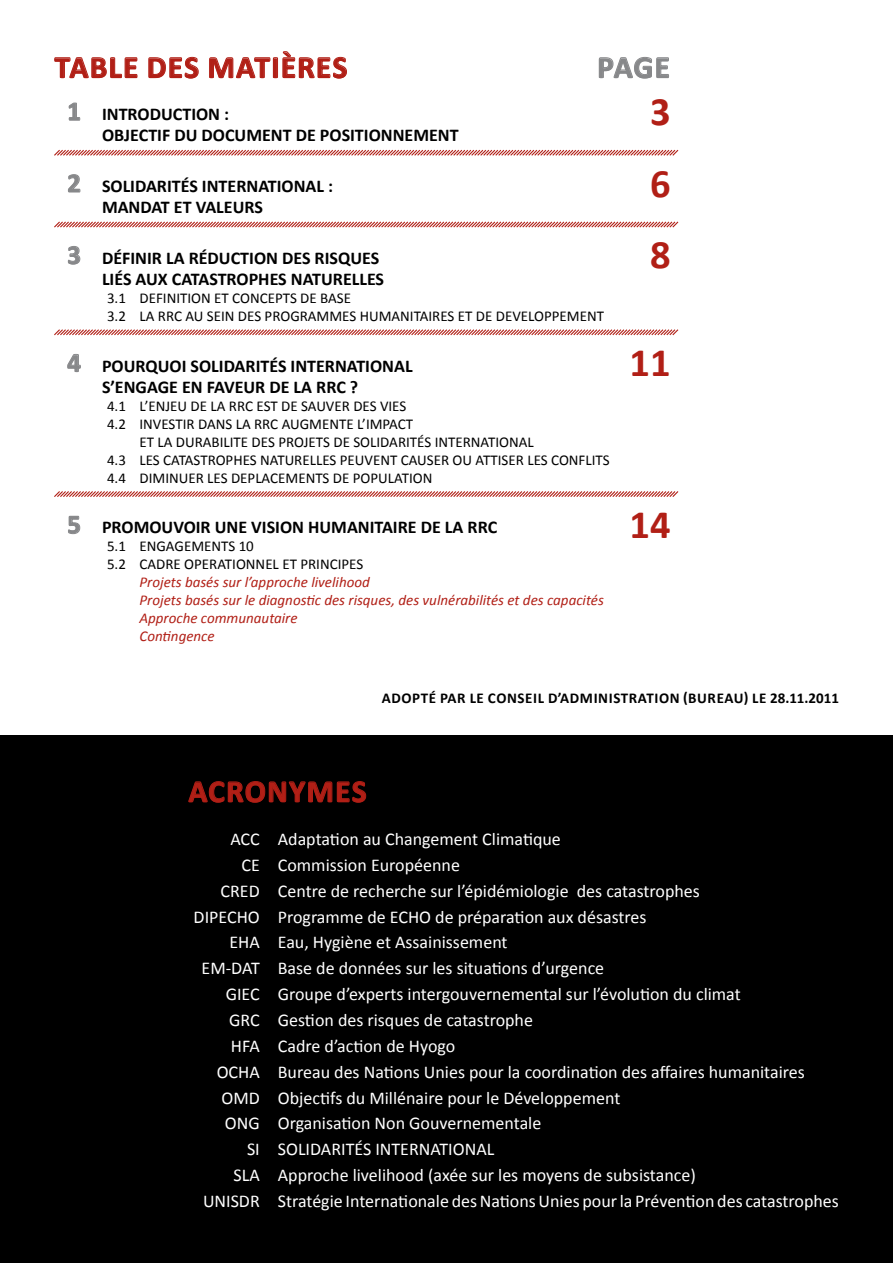
<style>
.page{position:relative;width:893px;height:1263px;background:#fff}
.page>*{position:absolute;margin:0;border:0;box-sizing:border-box;transform-origin:0 0}
.t1{font:700 40.5px "Calibri";color:#b11f16}
.t2{font:700 31.5px "Calibri";letter-spacing:.035em;color:#b11f16}
.t3{font:700 31.5px "Calibri";color:#87888a}
.t4{font:18px "Calibri";color:#fff}
.t5{font:700 18px "Calibri";color:#000}
.t6{font:15px/18px "Calibri";color:#000}
.t7{font:italic 15px/18px "Calibri";color:#b11f16}
.t8{font:700 15px "Calibri";color:#000}
.s1{font-size:27px;color:#87888a}
</style>
<div class="page">
<svg style="left:54px;top:149px;width:625px;height:7px"></svg>
<svg style="left:54px;top:221px;width:625px;height:7px"></svg>
<svg style="left:54px;top:329px;width:625px;height:7px"></svg>
<svg style="left:54px;top:491px;width:625px;height:6px;background:#db9894"></svg>
<svg style="left:54px;top:57px;width:84px;height:22px"></svg>
<svg style="left:148px;top:57px;width:51px;height:22px"></svg>
<svg style="left:209px;top:51px;width:138px;height:28px"></svg>
<svg style="left:598px;top:56px;width:71px;height:23px"></svg>
<svg style="left:69px;top:102px;width:12px;height:19px"></svg>
<svg style="left:68px;top:174px;width:13px;height:19px"></svg>
<svg style="left:68px;top:246px;width:13px;height:19px"></svg>
<svg style="left:67px;top:354px;width:14px;height:18px"></svg>
<svg style="left:68px;top:515px;width:13px;height:19px"></svg>
<div style="left:0;top:736px;width:893px;height:527px;background:#000"></div>
<svg style="left:188px;top:781px;width:178px;height:22px"></svg>
<h2 class="t2" style="left:55px;top:48px;width:110px">TABLE DES</h2>
<h2 class="t2" style="left:207px;top:48px;width:103px">MATIÈRES</h2>
<h2 class="t3" style="left:597px;top:48px;width:74px">PAGE</h2>
<p class="t5" style="left:67px;top:103px;width:27px"><span class="s1">1</span> INT</p>
<p class="t5" style="left:128px;top:103px;width:22px">RODUCTION</p>
<p class="t5" style="left:224px;top:103px;width:6px">:</p>
<h1 class="t1" style="left:650px;top:86px;width:22px">3</h1>
<p class="t5" style="left:102px;top:124px;width:136px">OBJECTIF DU DOCUM</p>
<p class="t5" style="left:262px;top:124px;width:198px">ENT DE POSITIONNEMENT</p>
<p class="t5" style="left:67px;top:175px;width:26px"><span class="s1">2</span> SOLIDA</p>
<p class="t5" style="left:157px;top:175px;width:19px">RITÉS</p>
<p class="t5" style="left:202px;top:175px;width:10px">INTE</p>
<p class="t5" style="left:236px;top:175px;width:21px">RNATIONAL</p>
<p class="t5" style="left:328px;top:175px;width:6px">:</p>
<h1 class="t1" style="left:650px;top:158px;width:22px">6</h1>
<p class="t5" style="left:54px;top:196px;width:22px">M</p>
<p class="t5" style="left:118px;top:196px;width:147px">ANDAT ET VALEURS</p>
<p class="t5" style="left:67px;top:247px;width:313px"><span class="s1">3</span> DÉFINIR LA RÉDUCTION DES RISQUES</p>
<h1 class="t1" style="left:650px;top:230px;width:22px">8</h1>
<p class="t5" style="left:54px;top:268px;width:14px">LIÉS</p>
<p class="t5" style="left:136px;top:268px;width:12px">AUX</p>
<p class="t5" style="left:172px;top:268px;width:10px">CATAST</p>
<p class="t5" style="left:227px;top:268px;width:21px">ROPHES</p>
<p class="t5" style="left:291px;top:268px;width:11px">NATU</p>
<p class="t5" style="left:333px;top:268px;width:19px">RELLES</p>
<p class="t6" style="left:107px;top:288px;width:499px">3.1 DEFINITION ET CONCEPTS DE BASE<br>3.2 LA RRC AU SEIN DES PROGRAMMES HUMANITAIRES ET DE DEVELOPPEMENT</p>
<p class="t5" style="left:67px;top:354px;width:28px"><span class="s1">4</span> POU</p>
<p class="t5" style="left:136px;top:354px;width:21px">RQUOI</p>
<p class="t5" style="left:191px;top:354px;width:11px">SOLIDA</p>
<p class="t5" style="left:246px;top:354px;width:19px">RITÉS</p>
<p class="t5" style="left:291px;top:354px;width:10px">INTE</p>
<p class="t5" style="left:325px;top:354px;width:21px">RNATIONAL</p>
<h1 class="t1" style="left:629px;top:337px;width:43px">11</h1>
<p class="t5" style="left:102px;top:375px;width:258px">S’ENGAGE EN FAVEUR DE LA RRC ?</p>
<p class="t6" style="left:107px;top:396px;width:301px">4.1 L’ENJEU DE LA RRC EST DE SAUVER DES VIES</p>
<p class="t6" style="left:107px;top:414px;width:308px">4.2 INVESTIR DANS LA RRC AUGMENTE L’IMPACT</p>
<p class="t6" style="left:140px;top:432px;width:396px">ET LA DURABILITE DES PROJETS DE SOLIDARITÉS INTERNATIONAL</p>
<p class="t6" style="left:107px;top:450px;width:504px">4.3 LES CATASTROPHES NATURELLES PEUVENT CAUSER OU ATTISER LES CONFLITS</p>
<p class="t6" style="left:107px;top:468px;width:327px">4.4 DIMINUER LES DEPLACEMENTS DE POPULATION</p>
<p class="t5" style="left:67px;top:516px;width:426px"><span class="s1">5</span> PROMOUVOIR UNE VISION HUMANITAIRE DE LA RRC</p>
<h1 class="t1" style="left:629px;top:499px;width:43px">14</h1>
<p class="t6" style="left:107px;top:537px;width:258px">5.1 ENGAGEMENTS 10<br>5.2 CADRE OPERATIONNEL ET PRINCIPES</p>
<p class="t7" style="left:140px;top:573px;width:466px">Projets basés sur l’approche livelihood<br>Projets basés sur le diagnostic des risques, des vulnérabilités et des capacités Approche communautaire<br>Contingence</p>
<p class="t8" style="left:382px;top:689px;width:116px">ADOPTÉ PAR LE CONSEIL</p>
<p class="t8" style="left:548px;top:689px;width:55px">D’ADMINISTRATION</p>
<p class="t8" style="left:683px;top:689px;width:157px">(BUREAU) LE 28.11.2011</p>
<h2 class="t2" style="left:188px;top:772px;width:58px">ACRON</h2>
<h2 class="t2" style="left:289px;top:772px;width:62px">YMES</h2>
<p class="t4" style="left:230px;top:828px;width:332px">ACC Adaptation au Changement Climatique</p>
<p class="t4" style="left:241px;top:854px;width:220px">CE Commission Européenne</p>
<p class="t4" style="left:221px;top:879px;width:481px">CRED Centre de recherche sur l’épidémiologie des catastrophes</p>
<p class="t4" style="left:194px;top:905px;width:454px">DIPECHO Programme de ECHO de préparation aux désastres</p>
<p class="t4" style="left:229px;top:931px;width:280px">EHA Eau, Hygiène et Assainissement</p>
<p class="t4" style="left:202px;top:957px;width:404px">EM-DAT Base de données sur les situations d’urgence</p>
<p class="t4" style="left:226px;top:983px;width:517px">GIEC Groupe d’experts intergouvernemental sur l’évolution du climat</p>
<p class="t4" style="left:229px;top:1009px;width:305px">GRC Gestion des risques de catastrophe</p>
<p class="t4" style="left:231px;top:1035px;width:226px">HFA Cadre d’action de Hyogo</p>
<p class="t4" style="left:217px;top:1060px;width:590px">OCHA Bureau des Nations Unies pour la coordination des affaires humanitaires</p>
<p class="t4" style="left:221px;top:1086px;width:400px">OMD Objectifs du Millénaire pour le Développement</p>
<p class="t4" style="left:225px;top:1112px;width:318px">ONG Organisation Non Gouvernementale</p>
<p class="t4" style="left:247px;top:1138px;width:249px">SI SOLIDARITÉS INTERNATIONAL</p>
<p class="t4" style="left:234px;top:1164px;width:464px">SLA Approche livelihood (axée sur les moyens de subsistance)</p>
<p class="t4" style="left:203px;top:1190px;width:637px">UNISDR Stratégie Internationale desNationsUnies pourla Prévention des catastrophes</p>
</div>
